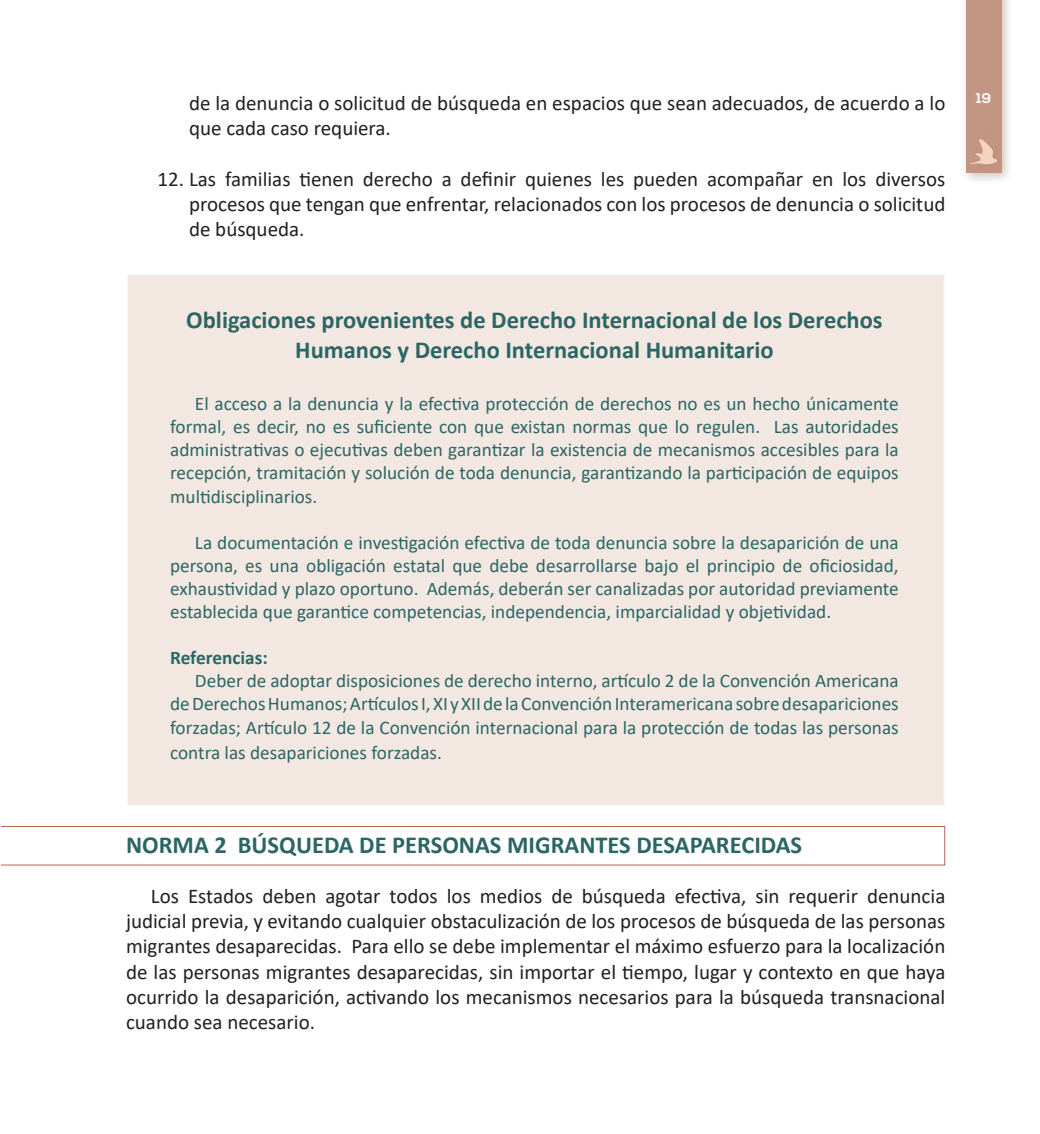
<style>
.page{position:relative;width:1040px;height:1134px;background:#fff}
.page>*{position:absolute;margin:0;border:0;box-sizing:border-box;transform-origin:0 0}
.t1{font:700 24.5px/29.4px "Calibri";color:#2b6665;text-align:center}
.t2{font:21px/25.2px "Calibri";color:#231f20;text-align:justify}
.t3{font:19.25px/23.1px "Calibri";color:#2b6665;text-align:justify}
.t4{font:700 19.25px "Calibri";color:#2b6665}
.t5{font:700 14px "Nexa";color:#fff}
</style>
<div class="page">
<div style="left:126px;top:273px;width:819px;height:533px;background:#f2e7e1;border:2px solid #ebf5ea"></div>
<div style="left:1px;top:826px;width:944px;height:39px;border:1px solid #bf5f59"></div>
<div style="left:959px;top:0;width:54px;height:186px;background:#6e4e40;opacity:.4"></div>
<div style="left:965px;top:0;width:36px;height:173px;background:#c59584"></div>
<div style="left:962px;top:131px;width:44px;height:43px;background:#231f20;opacity:.4"></div>
<svg style="left:969px;top:138px;width:28px;height:27px"></svg>
<p class="t2" style="left:189px;top:90px;width:757px">de la denuncia o solicitud de búsqueda en espacios que sean adecuados, de acuerdo a lo que cada caso requiera.</p>
<p class="t2" style="left:189px;top:166px;width:757px;text-indent:-32px">12. Las familias tienen derecho a definir quienes les pueden acompañar en los diversos procesos que tengan que enfrentar, relacionados con los procesos de denuncia o solicitud de búsqueda.</p>
<p class="t1" style="left:186px;top:305px;width:698px">Obligaciones provenientes de Derecho Internacional de los Derechos<br>Humanos y Derecho Internacional Humanitario</p>
<p class="t3" style="left:170px;top:392px;width:730px;text-indent:25px">El acceso a la denuncia y la efectiva protección de derechos no es un hecho únicamente formal, es decir, no es suficiente con que existan normas que lo regulen. Las autoridades administrativas o ejecutivas deben garantizar la existencia de mecanismos accesibles para la recepción, tramitación y solución de toda denuncia, garantizando la participación de equipos multidisciplinarios.</p>
<p class="t3" style="left:170px;top:530px;width:730px;text-indent:25px">La documentación e investigación efectiva de toda denuncia sobre la desaparición de una persona, es una obligación estatal que debe desarrollarse bajo el principio de oficiosidad, exhaustividad y plazo oportuno. Además, deberán ser canalizadas por autoridad previamente establecida que garantice competencias, independencia, imparcialidad y objetividad.</p>
<p class="t4" style="left:170px;top:644px;width:99px">Referencias:</p>
<p class="t3" style="left:170px;top:669px;width:730px;text-indent:25px">Deber de adoptar disposiciones de derecho interno, artículo 2 de la Convención Americana de Derechos Humanos; Artículos I, XI y XII de la Convención Interamericana sobre desapariciones forzadas; Artículo 12 de la Convención internacional para la protección de todas las personas</p>
<p class="t3" style="left:170px;top:740px;width:273px">contra las desapariciones forzadas.</p>
<p class="t1" style="left:126px;top:829px;width:677px">NORMA 2 BÚSQUEDA DE PERSONAS MIGRANTES DESAPARECIDAS</p>
<p class="t2" style="left:126px;top:883px;width:821px;text-indent:25px">Los Estados deben agotar todos los medios de búsqueda efectiva, sin requerir denuncia judicial previa, y evitando cualquier obstaculización de los procesos de búsqueda de las personas migrantes desaparecidas. Para ello se debe implementar el máximo esfuerzo para la localización de las personas migrantes desaparecidas, sin importar el tiempo, lugar y contexto en que haya ocurrido la desaparición, activando los mecanismos necesarios para la búsqueda transnacional cuando sea necesario.</p>
<p class="t5" style="left:976px;top:91px;width:16px">19</p>
</div>
